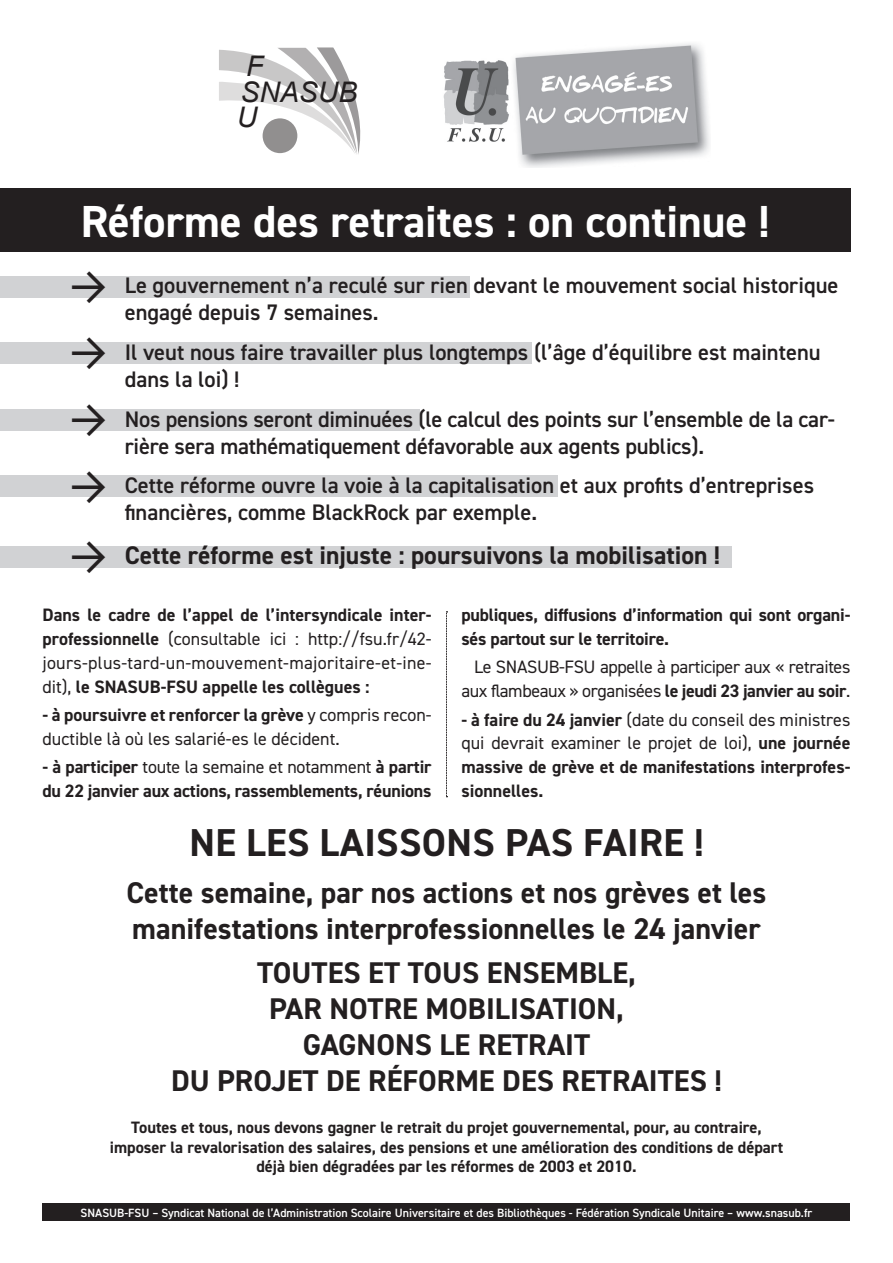
<style>
.page{position:relative;width:893px;height:1263px;background:#fff}
.page>*{position:absolute;margin:0;border:0;box-sizing:border-box;transform-origin:0 0}
.t1{font:700 45px "DIN2014";color:#fff}
.t2{font:600 45px "DIN2014";color:#231f20}
.Titre_principal{font:700 39px "DIN2014";letter-spacing:.01em;color:#231f20}
.Titre_principal-2{font:700 30px/36px "DIN2014";color:#231f20}
.t3{font:italic 28.35px/51.2px "Arial";color:#231f20;text-align:center}
.t4{font:700 25.5px "DIN2014";color:#231f20}
.t5{font:600 22.5px/27px "DIN2014";color:#231f20}
.Texte{font:700 18px/24px "DIN2014";letter-spacing:-.01em;color:#231f20;text-align:justify}
.Texte-2{font:18px/24px "DIN2014";letter-spacing:-.02em;color:#231f20;text-align:right}
.Texte-3{font:18px/24px "DIN2014";color:#231f20}
.Texte-4{font:700 16.5px/19.8px "DIN2014";color:#231f20;text-align:center}
.t6{font:600 12px "DIN2014";color:#fff}
.s1{font-weight:400}
.s2{font-weight:700}
</style>
<div class="page">
<div style="left:0;top:546px;width:731px;height:22px;background:#d1d2d4"></div>
<div style="left:0;top:475px;width:557px;height:21px;background:#d1d2d4"></div>
<div style="left:0;top:409px;width:420px;height:22px;background:#d1d2d4"></div>
<div style="left:0;top:342px;width:531px;height:22px;background:#d1d2d4"></div>
<div style="left:0;top:276px;width:469px;height:22px;background:#d1d2d4"></div>
<svg style="left:446px;top:611px;width:1px;height:186px"></svg>
<div style="left:43px;top:1203px;width:807px;height:17px;background:#231f20"></div>
<div style="left:0;top:188px;width:850px;height:64px;background:#231f20"></div>
<img style="left:443px;top:43px;width:267px;height:125px">
<svg style="left:219px;top:47px;width:141px;height:107px"></svg>
<p class="t3" style="left:237px;top:41px;width:28px">F<br>U</p>
<p class="t3" style="left:241px;top:67px;width:118px">SNASUB</p>
<p class="t1" style="left:81px;top:192px;width:691px">Réforme des retraites : on continue !</p>
<p class="t2" style="left:69px;top:253px;width:40px">→</p>
<p class="t2" style="left:69px;top:319px;width:40px">→</p>
<p class="t2" style="left:69px;top:386px;width:40px">→</p>
<p class="t2" style="left:69px;top:453px;width:40px">→</p>
<p class="t2" style="left:69px;top:523px;width:40px">→</p>
<p class="t5" style="left:125px;top:271px;width:715px">Le gouvernement n’a reculé sur rien devant le mouvement social historique engagé depuis 7 semaines.</p>
<p class="t5" style="left:125px;top:338px;width:697px">Il veut nous faire travailler plus longtemps (l’âge d’équilibre est maintenu dans la loi) !</p>
<p class="t5" style="left:125px;top:405px;width:712px">Nos pensions seront diminuées (le calcul des points sur l’ensemble de la car&shy;rière sera mathématiquement défavorable aux agents publics).</p>
<p class="t5" style="left:125px;top:472px;width:691px">Cette réforme ouvre la voie à la capitalisation et aux profits d’entreprises financières, comme BlackRock par exemple.</p>
<p class="t4" style="left:125px;top:538px;width:597px">Cette réforme est injuste : poursuivons la mobilisation !</p>
<p class="Texte" style="left:43px;top:603px;width:391px">Dans le cadre de l’appel de l’intersyndicale inter&shy;professionnelle <span class="s1">(consultable ici : http://fsu.fr/42- jours-plus-tard-un-mouvement-majoritaire-et-ine&shy;dit),</span> le SNASUB-FSU appelle les collègues :</p>
<p class="Texte-3" style="left:43px;top:703px;width:391px"><span class="s2">- à poursuivre et renforcer la grève</span> y compris recon&shy;ductible là où les salarié-es le décident.</p>
<p class="Texte" style="left:43px;top:755px;width:391px">- à participer <span class="s1">toute la semaine et notamment</span> à partir du 22 janvier aux actions, rassemblements, réunions</p>
<p class="Texte" style="left:461px;top:603px;width:391px">publiques, diffusions d’information qui sont organi&shy;sés partout sur le territoire.</p>
<p class="Texte-2" style="left:461px;top:655px;width:391px">Le SNASUB-FSU appelle à participer aux « retraites aux flambeaux » organisées <span class="s2">le jeudi 23 janvier au soir</span>.</p>
<p class="Texte" style="left:461px;top:707px;width:391px">- à faire du 24 janvier <span class="s1">(date du conseil des ministres qui devrait examiner le projet de loi),</span> une journée massive de grève et de manifestations interprofes&shy;sionnelles.</p>
<p class="Titre_principal" style="left:189px;top:816px;width:516px">NE LES LAISSONS PAS FAIRE !</p>
<p class="Titre_principal-2" style="left:126px;top:874px;width:641px">Cette semaine, par nos actions et nos grèves et les manifestations interprofessionnelles le 24 janvier</p>
<p class="Titre_principal-2" style="left:171px;top:954px;width:552px;text-align:center">TOUTES ET TOUS ENSEMBLE,<br>PAR NOTRE MOBILISATION,<br>GAGNONS LE RETRAIT<br>DU PROJET DE RÉFORME DES RETRAITES !</p>
<p class="Texte-4" style="left:110px;top:1117px;width:675px">Toutes et tous, nous devons gagner le retrait du projet gouvernemental, pour, au contraire, imposer la revalorisation des salaires, des pensions et une amélioration des conditions de départ déjà bien dégradées par les réformes de 2003 et 2010.</p>
<p class="t6" style="left:81px;top:1204px;width:733px">SNASUB-FSU – Syndicat National de l’Administration Scolaire Universitaire et des Bibliothèques - Fédération Syndicale Unitaire – www.snasub.fr</p>
</div>
